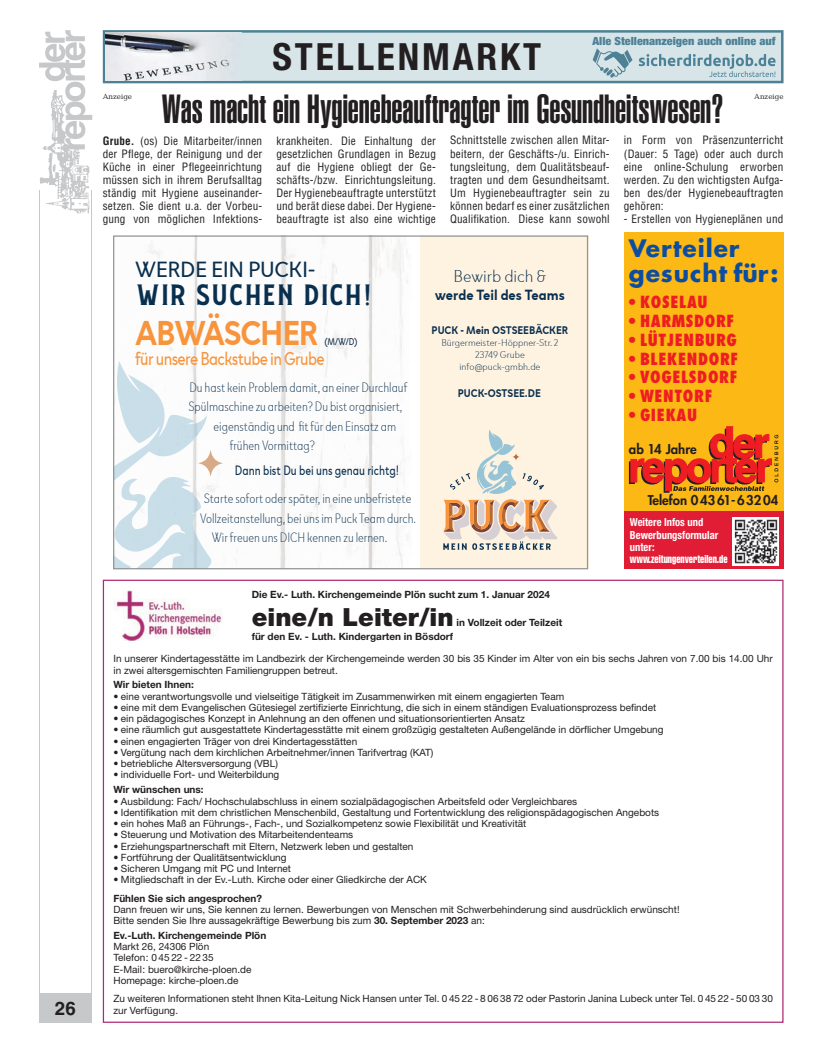
<style>
.page{position:relative;width:819px;height:1053px;background:#fff}
.page>*{position:absolute;margin:0;border:0;box-sizing:border-box;transform-origin:0 0}
.t1{font:40px "Helvetica LT Std Ultra Comp";letter-spacing:-.005em;color:#231f20}
.t2{font:700 condensed 37.5px "Helvetica Neue";letter-spacing:.075em;color:#231f20}
.t3{font:700 35px "Dacia Spirit";letter-spacing:-.04em;color:#f7943c;scale:.9 1}
.t4{font:29.38px "Bignord";letter-spacing:-.02em;color:#092f4e;scale:.93 1}
.t5{font:900 25px "Helvetica Neue";color:#231f20}
.t6{font:700 23.38px/25.1px "Futura Std";letter-spacing:.04em;color:#0d4da1}
.t7{font:22.38px "Dacia Spirit";letter-spacing:-.02em;color:#092f4e;scale:.96 1}
.t8{font:19px "Dacia Spirit";letter-spacing:-.04em;color:#f7943c;scale:.81 1}
.t9{font:700 18.75px "Helvetica LT Std";color:#231f20}
.t10{font:300 17.5px "Dacia Spirit";color:#092f4e;scale:.91 1}
.t11{font:800 condensed 16.25px "Futura Std";letter-spacing:.04em;color:#ee1d23}
.t12{font:700 15px "Dacia Spirit";color:#092f4e;scale:.91 1}
.t13{font:300 13.88px/28.2px "Dacia Spirit";color:#0a2f4e;scale:.78 1}
.t14{font:800 13.12px "Futura Std";color:#231f20}
.t15{font:condensed 11.25px/13.1px "Helvetica LT Std";letter-spacing:.015em;color:#231f20;text-align:justify}
.t16{font:700 11.25px "Dacia Spirit";color:#092f4e;scale:.91 1}
.t17{font:900 condensed 11.25px "Helvetica Neue";color:#4e8196;scale:1.08 1}
.t18{font:700 condensed 11.12px/12.4px "Helvetica Neue";color:#fff;scale:.95 1}
.t19{font:10px/11.2px "Helvetica Neue";color:#231f20}
.t20{font:700 10px "Helvetica Neue";color:#231f20}
.t21{font:300 10px/12px "Dacia Spirit";color:#092f4e;text-align:center;scale:.91 1}
.t22{font:10px "Dacia Spirit";color:#0c2945;scale:.81 1}
.t23{font:7.5px "Candida Std";color:#231f20}
.s1{font-weight:700}
.s2{font-weight:400}
.s3{font-family:"Helvetica LT Std Comp";font-weight:400;font-stretch:normal}
</style>
<div class="page">
<div style="left:39px;top:993px;width:53px;height:29px;background:#c7c8ca"></div>
<hr style="left:91px;top:190px;width:1px;height:832px;background:#c7c8ca">
<hr style="left:39px;top:190px;width:1px;height:832px;background:#c7c8ca">
<img style="left:40px;top:149px;width:50px;height:65px">
<svg style="left:39px;top:30px;width:53px;height:119px"></svg>
<div style="left:624px;top:232px;width:159px;height:337px;background:#fcb814"></div>
<div style="left:624px;top:512px;width:159px;height:57px;background:#e11d36"></div>
<img style="left:732px;top:517px;width:46px;height:48px">
<svg style="left:629px;top:426px;width:149px;height:66px"></svg>
<img style="left:114px;top:590px;width:108px;height:51px">
<svg style="left:113px;top:236px;width:475px;height:333px"></svg>
<svg style="left:103px;top:30px;width:680px;height:53px;background:#c5d7dd"></svg>
<img style="left:105px;top:33px;width:136px;height:48px">
<svg style="left:638px;top:54px;width:137px;height:23px;background:#b3cbd3"></svg>
<svg style="left:592px;top:48px;width:40px;height:30px"></svg>
<p class="t9" style="left:55px;top:996px;width:22px">26</p>
<p class="t2" style="left:272px;top:34px;width:270px">STELLENMARKT</p>
<p class="t17" style="left:592px;top:34px;width:171px">Alle Stellenanzeigen auch online auf</p>
<p class="t1" style="left:162px;top:86px;width:563px">Was macht ein Hygienebeauftragter im Gesundheitswesen?</p>
<p class="t23" style="left:103px;top:92px;width:31px">Anzeige</p>
<p class="t23" style="left:754px;top:92px;width:31px">Anzeige</p>
<p class="t15" style="left:103px;top:134px;width:161px"><span class="s1">Grube.</span> (os) Die Mitarbeiter/innen der Pflege, der Reinigung und der Küche in einer Pflegeeinrichtung müssen sich in ihrem Berufsalltag ständig mit Hygiene auseinander&shy;setzen. Sie dient u.a. der Vorbeu&shy;gung von möglichen Infektions-</p>
<p class="t15" style="left:276px;top:134px;width:161px">krankheiten. Die Einhaltung der gesetzlichen Grundlagen in Bezug auf die Hygiene obliegt der Ge&shy;schäfts-/bzw. Einrichtungsleitung.<br>Der Hygienebeauftragte unterstützt und berät diese dabei. Der Hygiene&shy;beauftragte ist also eine wichtige</p>
<p class="t15" style="left:450px;top:134px;width:161px">Schnittstelle zwischen allen Mitar&shy;beitern, der Geschäfts-/u. Einrich&shy;tungsleitung, dem Qualitätsbeauf&shy;tragten und dem Gesundheitsamt.<br>Um Hygienebeauftragter sein zu können bedarf es einer zusätzlichen Qualifikation. Diese kann sowohl</p>
<p class="t15" style="left:623px;top:134px;width:161px">in Form von Präsenzunterricht (Dauer: 5 Tage) oder auch durch eine online-Schulung erworben werden. Zu den wichtigsten Aufga&shy;ben des/der Hygienebeauftragten gehören:</p>
<p class="t15" style="left:623px;top:212px;width:161px">- Erstellen von Hygieneplänen und</p>
<p class="t7" style="left:135px;top:251px;width:189px">WERDE EIN PUCKI-</p>
<p class="t4" style="left:135px;top:276px;width:257px">WIR SUCHEN DICH!</p>
<p class="t3" style="left:135px;top:312px;width:205px">ABWÄSCHER</p>
<p class="t22" style="left:324px;top:333px;width:42px">(M/W/D)</p>
<p class="t13" style="left:189px;top:372px;width:281px">Du hast kein Problem damit, an einer Durchlauf</p>
<p class="t13" style="left:188px;top:392px;width:276px">Spülmaschine zu arbeiten? Du bist organisiert,</p>
<p class="t13" style="left:214px;top:411px;width:235px">eigenständig und fit für den Einsatz am</p>
<p class="t13" style="left:230px;top:431px;width:111px">frühen Vormittag?</p>
<p class="t13" style="left:204px;top:456px;width:267px;text-indent:31px"><span class="s2">Dann bist Du bei uns genau richtg!<br></span>Starte sofort oder später, in eine unbefristete</p>
<p class="t13" style="left:212px;top:508px;width:264px;line-height:19.5px;text-indent:-12px">Vollzeitanstellung, bei uns im Puck Team durch.<br>Wir freuen uns DICH kennen zu lernen.</p>
<p class="t8" style="left:135px;top:343px;width:235px">für unsere Backstube in Grube</p>
<p class="t10" style="left:453px;top:262px;width:103px">Bewirb dich &amp;</p>
<p class="t12" style="left:435px;top:286px;width:144px">werde Teil des Teams</p>
<p class="t16" style="left:431px;top:323px;width:152px">PUCK - Mein OSTSEEBÄCKER</p>
<p class="t21" style="left:441px;top:336px;width:130px">Bürgermeister-Höppner-Str. 2<br>23749 Grube info@puck-gmbh.de</p>
<p class="t16" style="left:458px;top:386px;width:93px">PUCK-OSTSEE.DE</p>
<p class="t6" style="left:629px;top:235px;width:151px">Verteiler gesucht für:</p>
<p class="t11" style="left:629px;top:292px;width:80px">• KOSELAU</p>
<p class="t11" style="left:629px;top:311px;width:107px">• HARMSDORF</p>
<p class="t11" style="left:629px;top:329px;width:109px">• LÜTJENBURG</p>
<p class="t11" style="left:629px;top:348px;width:111px">• BLEKENDORF</p>
<p class="t11" style="left:629px;top:367px;width:110px">• VOGELSDORF</p>
<p class="t11" style="left:629px;top:386px;width:85px">• WENTORF</p>
<p class="t11" style="left:629px;top:404px;width:70px">• GIEKAU</p>
<p class="t14" style="left:629px;top:441px;width:69px">ab 14 Jahre</p>
<p class="t14" style="left:647px;top:492px;width:132px">Telefon 0 43 61- 6 32 04</p>
<p class="t18" style="left:630px;top:516px;width:104px">Weitere Infos und<br>Bewerbungsformular unter: <span class="s3">www.zeitungenverteilen.de</span></p>
<p class="t20" style="left:252px;top:588px;width:300px">Die Ev.- Luth. Kirchengemeinde Plön sucht zum 1. Januar 2024</p>
<p class="t5" style="left:252px;top:601px;width:203px">eine/n Leiter/in</p>
<p class="t20" style="left:456px;top:616px;width:107px">in Vollzeit oder Teilzeit</p>
<p class="t19" style="left:113px;top:625px;width:660px;line-height:21.9px;text-indent:138px"><span class="s1">für den Ev. - Luth. Kindergarten in Bösdorf<br></span>In unserer Kindertagesstätte im Landbezirk der Kirchengemeinde werden 30 bis 35 Kinder im Alter von ein bis sechs Jahren von 7.00 bis 14.00 Uhr</p>
<p class="t19" style="left:113px;top:662px;width:226px;line-height:14.8px">in zwei altersgemischten Familiengruppen betreut.<br><span class="s1">Wir bieten Ihnen:</span></p>
<p class="t19" style="left:113px;top:690px;width:452px">• eine verantwortungsvolle und vielseitige Tätigkeit im Zusammenwirken mit einem engagierten Team</p>
<p class="t19" style="left:113px;top:701px;width:544px">• eine mit dem Evangelischen Gütesiegel zertifizierte Einrichtung, die sich in einem ständigen Evaluationsprozess befindet</p>
<p class="t19" style="left:113px;top:712px;width:413px">• ein pädagogisches Konzept in Anlehnung an den offenen und situationsorientierten Ansatz</p>
<p class="t19" style="left:113px;top:724px;width:551px">• eine räumlich gut ausgestattete Kindertagesstätte mit einem großzügig gestalteten Außengelände in dörflicher Umgebung</p>
<p class="t19" style="left:113px;top:735px;width:245px">• einen engagierten Träger von drei Kindertagesstätten</p>
<p class="t19" style="left:113px;top:746px;width:321px">• Vergütung nach dem kirchlichen Arbeitnehmer/innen Tarifvertrag (KAT)</p>
<p class="t19" style="left:113px;top:757px;width:166px">• betriebliche Altersversorgung (VBL)</p>
<p class="t19" style="left:113px;top:767px;width:167px;line-height:14.8px">• individuelle Fort- und Weiterbildung<br><span class="s1">Wir wünschen uns:</span></p>
<p class="t19" style="left:113px;top:795px;width:465px">• Ausbildung: Fach/ Hochschulabschluss in einem sozialpädagogischen Arbeitsfeld oder Vergleichbares</p>
<p class="t19" style="left:113px;top:806px;width:547px">• Identifikation mit dem christlichen Menschenbild, Gestaltung und Fortentwicklung des religionspädagogischen Angebots</p>
<p class="t19" style="left:113px;top:817px;width:414px">• ein hohes Maß an Führungs-, Fach-, und Sozialkompetenz sowie Flexibilität und Kreativität</p>
<p class="t19" style="left:113px;top:828px;width:241px">• Steuerung und Motivation des Mitarbeitendenteams</p>
<p class="t19" style="left:113px;top:840px;width:301px">• Erziehungspartnerschaft mit Eltern, Netzwerk leben und gestalten</p>
<p class="t19" style="left:113px;top:851px;width:175px">• Fortführung der Qualitätsentwicklung</p>
<p class="t19" style="left:113px;top:862px;width:179px">• Sicheren Umgang mit PC und Internet</p>
<p class="t19" style="left:113px;top:870px;width:315px;line-height:18.4px">• Mitgliedschaft in der Ev.-Luth. Kirche oder einer Gliedkirche der ACK<br><span class="s1">Fühlen Sie sich angesprochen?</span></p>
<p class="t19" style="left:113px;top:903px;width:567px">Dann freuen wir uns, Sie kennen zu lernen. Bewerbungen von Menschen mit Schwerbehinderung sind ausdrücklich erwünscht!<br>Bitte senden Sie Ihre aussagekräftige Bewerbung bis zum <span class="s1">30. September 2023</span> an:</p>
<p class="t19" style="left:113px;top:929px;width:154px"><span class="s1">Ev.-Luth. Kirchengemeinde Plön<br></span>Markt 26, 24306 Plön<br>Telefon: 0 45 22 - 22 35<br>E-Mail: buero@kirche-ploen.de<br>Homepage: kirche-ploen.de</p>
<p class="t19" style="left:113px;top:992px;width:661px">Zu weiteren Informationen steht Ihnen Kita-Leitung Nick Hansen unter Tel. 0 45 22 - 8 06 38 72 oder Pastorin Janina Lubeck unter Tel. 0 45 22 - 50 03 30 zur Verfügung.</p>
</div>
